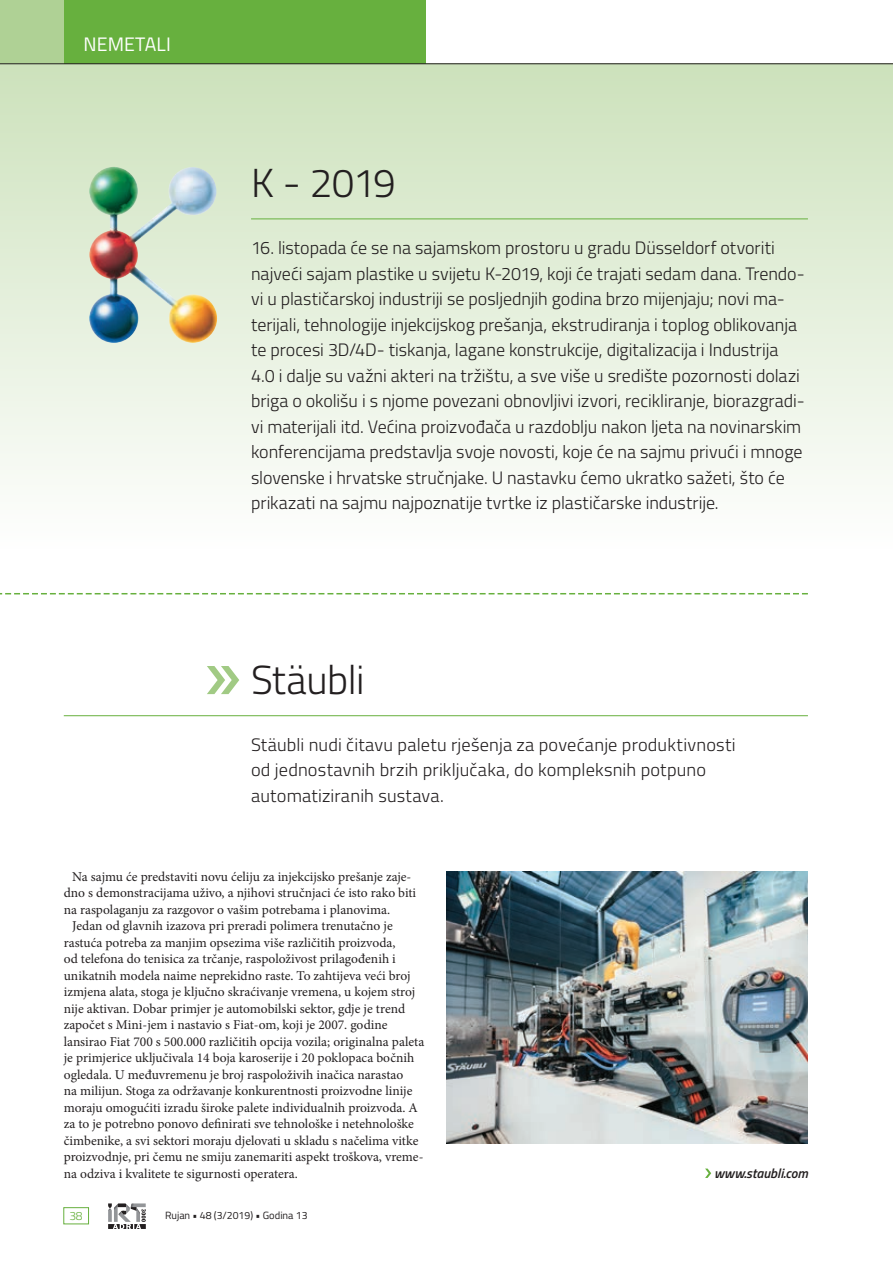
<style>
.page{position:relative;width:893px;height:1263px;background:#fff}
.page>*{position:absolute;margin:0;border:0;box-sizing:border-box;transform-origin:0 0}
.Članek_naslov{font:300 40.5px "Titillium";letter-spacing:-.015em;color:#231f20}
.t1{font:19.5px "Titillium";letter-spacing:.01em;color:#fff}
.Članek_podnaslov{font:300 18px/25.5px "Titillium";color:#231f20}
.vsebina_-_body_text{font:13.5px/16.5px "Minion Pro";color:#231f20}
.Novica_-_url{font:italic 600 13.5px "Titillium";color:#231f20}
.t2{font:300 12px "Titillium";color:#67b03e}
.t3{font:10.5px "Titillium";color:#231f20}
</style>
<div class="page">
<div style="left:0;top:63px;width:893px;height:486px;background:linear-gradient(to bottom,#cce1bb,#fefefe)"></div>
<svg style="left:108px;top:1203px;width:38px;height:26px"></svg>
<div style="left:63px;top:1207px;width:26px;height:17px;border:1px solid #67b03e"></div>
<div style="left:0;top:0;width:64px;height:64px;background:#afd195"></div>
<div style="left:64px;top:0;width:361px;height:64px;background:#67b03e"></div>
<hr style="left:0;top:63px;width:893px;height:1px;background:#231f20">
<hr style="left:251px;top:218px;width:557px;height:1px;background:#67b03e">
<img style="left:89px;top:167px;width:128px;height:176px">
<svg style="left:0;top:593px;width:808px;height:1px"></svg>
<svg style="left:705px;top:1168px;width:6px;height:10px"></svg>
<hr style="left:64px;top:715px;width:744px;height:1px;background:#67b03e">
<svg style="left:207px;top:666px;width:32px;height:28px"></svg>
<img style="left:446px;top:871px;width:362px;height:272px">
<hr style="left:892px;top:634px;width:1px;height:629px;background:#ececee">
<h2 class="t1" style="left:83px;top:30px;width:89px">NEMETALI</h2>
<p class="Članek_naslov" style="left:251px;top:154px;width:146px">K - 2019</p>
<p class="Članek_podnaslov" style="left:251px;top:234px;width:555px">16. listopada će se na sajamskom prostoru u gradu Düsseldorf otvoriti najveći sajam plastike u svijetu K-2019, koji će trajati sedam dana. Trendo&shy;vi u plastičarskoj industriji se posljednjih godina brzo mijenjaju; novi ma&shy;terijali, tehnologije injekcijskog prešanja, ekstrudiranja i toplog oblikovanja te procesi 3D/4D- tiskanja, lagane konstrukcije, digitalizacija i Industrija 4.0 i dalje su važni akteri na tržištu, a sve više u središte pozornosti dolazi briga o okolišu i s njome povezani obnovljivi izvori, recikliranje, biorazgradi&shy;vi materijali itd. Većina proizvođača u razdoblju nakon ljeta na novinarskim konferencijama predstavlja svoje novosti, koje će na sajmu privući i mnoge slovenske i hrvatske stručnjake. U nastavku ćemo ukratko sažeti, što će prikazati na sajmu najpoznatije tvrtke iz plastičarske industrije.</p>
<p class="Članek_naslov" style="left:251px;top:650px;width:115px">Stäubli</p>
<p class="Članek_podnaslov" style="left:251px;top:731px;width:486px">Stäubli nudi čitavu paletu rješenja za povećanje produktivnosti od jednostavnih brzih priključaka, do kompleksnih potpuno automatiziranih sustava.</p>
<p class="vsebina_-_body_text" style="left:64px;top:868px;width:354px;text-indent:9px">Na sajmu će predstaviti novu ćeliju za injekcijsko prešanje zaje&shy;dno s demonstracijama uživo, a njihovi stručnjaci će isto rako biti na raspolaganju za razgovor o vašim potrebama i planovima.</p>
<p class="vsebina_-_body_text" style="left:64px;top:918px;width:362px;text-indent:9px">Jedan od glavnih izazova pri preradi polimera trenutačno je rastuća potreba za manjim opsezima više različitih proizvoda,<br>od telefona do tenisica za trčanje, raspoloživost prilagođenih i unikatnih modela naime neprekidno raste. To zahtijeva veći broj izmjena alata, stoga je ključno skraćivanje vremena, u kojem stroj nije aktivan. Dobar primjer je automobilski sektor, gdje je trend započet s Mini-jem i nastavio s Fiat-om, koji je 2007. godine lansirao Fiat 700 s 500.000 različitih opcija vozila; originalna paleta je primjerice uključivala 14 boja karoserije i 20 poklopaca bočnih ogledala. U međuvremenu je broj raspoloživih inačica narastao<br>na milijun. Stoga za održavanje konkurentnosti proizvodne linije moraju omogućiti izradu široke palete individualnih proizvoda. A za to je potrebno ponovo definirati sve tehnološke i netehnološke čimbenike, a svi sektori moraju djelovati u skladu s načelima vitke proizvodnje, pri čemu ne smiju zanemariti aspekt troškova, vreme&shy;na odziva i kvalitete te sigurnosti operatera.</p>
<p class="t2" style="left:70px;top:1207px;width:15px">38</p>
<p class="t3" style="left:165px;top:1207px;width:144px">Rujan • 48 (3/2019) • Godina 13</p>
<p class="Novica_-_url" style="left:714px;top:1163px;width:95px">www.staubli.com</p>
</div>
